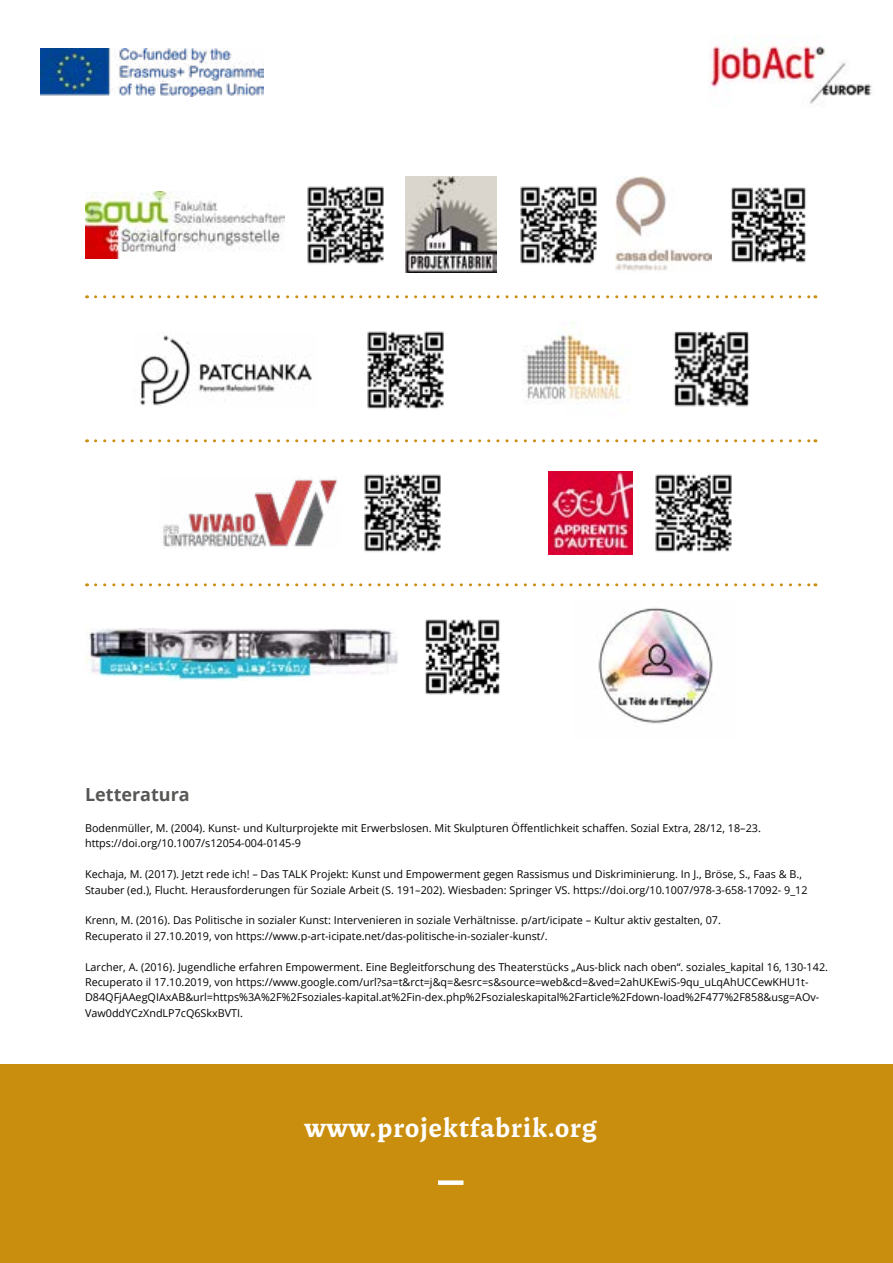
<style>
.page{position:relative;width:893px;height:1263px;background:#fff}
.page>*{position:absolute;margin:0;border:0;box-sizing:border-box;transform-origin:0 0}
.t1{font:100 27px "Piazzolla";letter-spacing:.045em;color:#fff}
.t2{font:700 18px "Open Sans";color:#575756}
.t3{font:10.8px/15.5px "Open Sans";color:#000}
</style>
<div class="page">
<svg style="left:96px;top:295px;width:720px;height:3px"></svg>
<svg style="left:96px;top:439px;width:720px;height:3px"></svg>
<svg style="left:96px;top:583px;width:720px;height:3px"></svg>
<img style="left:549px;top:471px;width:83px;height:84px">
<img style="left:616px;top:177px;width:96px;height:94px">
<img style="left:85px;top:628px;width:313px;height:53px">
<img style="left:140px;top:335px;width:172px;height:71px">
<img style="left:85px;top:192px;width:199px;height:66px">
<img style="left:163px;top:476px;width:175px;height:71px">
<img style="left:524px;top:321px;width:106px;height:82px">
<img style="left:405px;top:177px;width:91px;height:96px">
<img style="left:307px;top:186px;width:77px;height:78px">
<img style="left:367px;top:331px;width:77px;height:78px">
<img style="left:520px;top:186px;width:77px;height:78px">
<img style="left:731px;top:187px;width:75px;height:76px">
<img style="left:674px;top:331px;width:75px;height:76px">
<img style="left:364px;top:474px;width:77px;height:78px">
<img style="left:425px;top:619px;width:75px;height:76px">
<img style="left:655px;top:474px;width:77px;height:78px">
<img style="left:598px;top:608px;width:115px;height:116px">
<img style="left:709px;top:36px;width:163px;height:68px">
<img style="left:40px;top:48px;width:223px;height:49px">
<div style="left:0;top:1065px;width:893px;height:198px;background:#ca8e0e"></div>
<div style="left:438px;top:1180px;width:25px;height:5px;background:#fff"></div>
<h2 class="t2" style="left:85px;top:782px;width:106px">Letteratura</h2>
<p class="t3" style="left:85px;top:820px;width:677px">Bodenmüller, M. (2004). Kunst- und Kulturprojekte mit Erwerbslosen. Mit Skulpturen Öffentlichkeit schaffen. Sozial Extra, 28/12, 18–23. https://doi.org/10.1007/s12054-004-0145-9</p>
<p class="t3" style="left:85px;top:866px;width:724px">Kechaja, M. (2017). Jetzt rede ich! – Das TALK Projekt: Kunst und Empowerment gegen Rassismus und Diskriminierung. In J., Bröse, S., Faas &amp; B.,<br>Stauber (ed.), Flucht. Herausforderungen für Soziale Arbeit (S. 191–202). Wiesbaden: Springer VS. https://doi.org/10.1007/978-3-658-17092- 9_12</p>
<p class="t3" style="left:85px;top:912px;width:637px">Krenn, M. (2016). Das Politische in sozialer Kunst: Intervenieren in soziale Verhältnisse. p/art/icipate – Kultur aktiv gestalten, 07.<br>Recuperato il 27.10.2019, von https://www.p-art-icipate.net/das-politische-in-sozialer-kunst/.</p>
<p class="t3" style="left:85px;top:959px;width:744px">Larcher, A. (2016). Jugendliche erfahren Empowerment. Eine Begleitforschung des Theaterstücks „Aus-blick nach oben“. soziales_kapital 16, 130-142.<br>Recuperato il 17.10.2019, von https://www.google.com/url?sa=t&amp;rct=j&amp;q=&amp;esrc=s&amp;source=web&amp;cd=&amp;ved=2ahUKEwiS-9qu_uLqAhUCCewKHU1t-D84QFjAAegQIAxAB&amp;url=https%3A%2F%2Fsoziales-kapital.at%2Fin-dex.php%2Fsozialeskapital%2Farticle%2Fdown-load%2F477%2F858&amp;usg=AOv-Vaw0ddYCzXndLP7cQ6SkxBVTI.</p>
<h1 class="t1" style="left:305px;top:1111px;width:293px">www.projektfabrik.org</h1>
</div>
